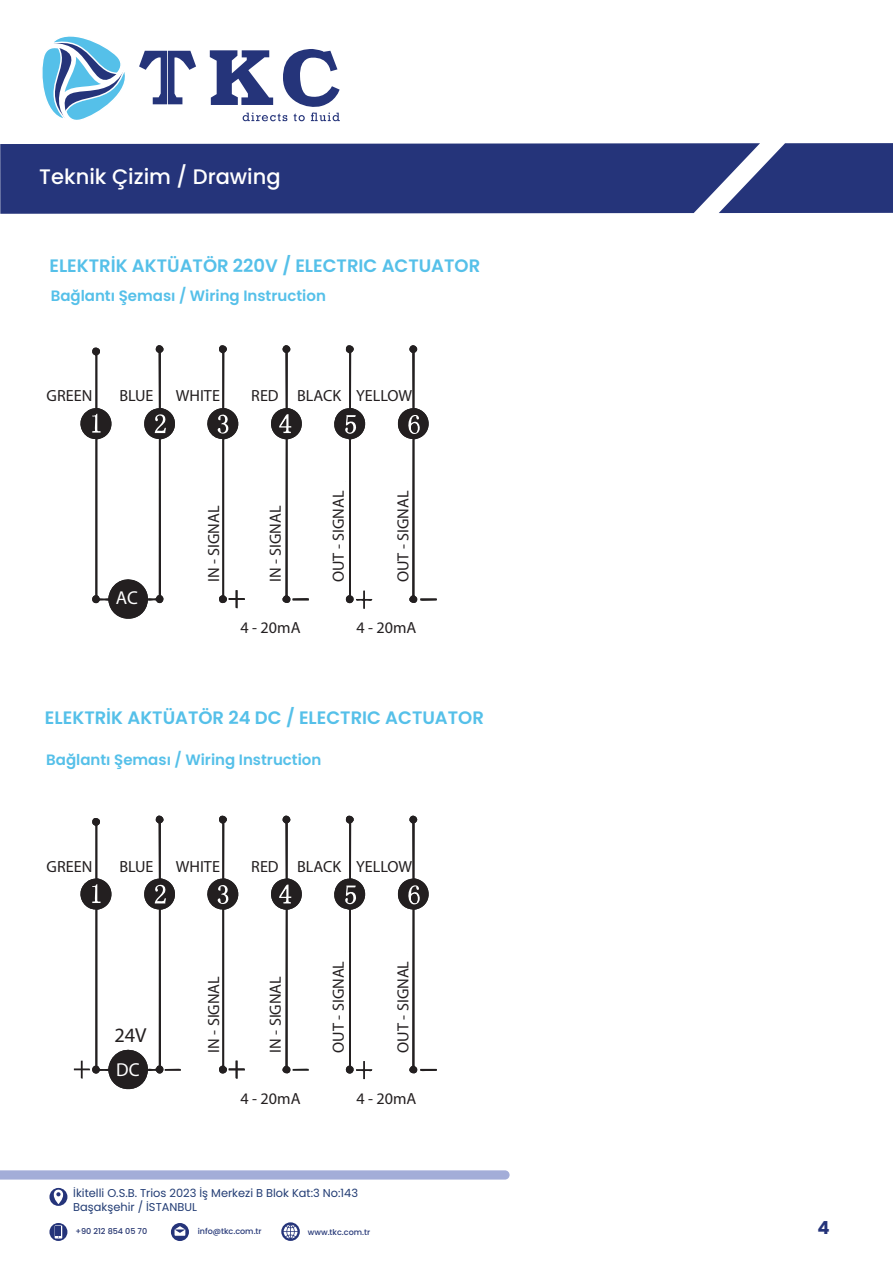
<style>
.page{position:relative;width:893px;height:1263px;background:#fff}
.page>*{position:absolute;margin:0;border:0;box-sizing:border-box;transform-origin:0 0}
.t1{font:500 21px "Poppins";color:#fff}
.t2{font:20.4px "Myriad Pro";color:#231f20}
.t3{font:18.75px "Myriad Pro";color:#fff}
.t4{font:18.6px "Myriad Pro";color:#fff}
.t5{font:600 18px "Poppins";color:#55c0e9}
.t6{font:700 18px "Poppins";color:#25347a}
.t7{font:16.2px "Myriad Pro";color:#231f20}
.t8{font:600 15px "Poppins";color:#55c0e9}
.t9{font:11.4px/13.6px "Poppins";color:#223c74}
.t10{font:500 8.1px "Poppins";color:#273978}
.t11{font:500 8.1px "Poppins";color:#253570}
</style>
<div class="page">
<svg style="left:49px;top:1223px;width:18px;height:18px"></svg>
<svg style="left:171px;top:1223px;width:18px;height:18px"></svg>
<svg style="left:281px;top:1222px;width:19px;height:19px"></svg>
<svg style="left:49px;top:1188px;width:18px;height:18px"></svg>
<svg style="left:42px;top:36px;width:83px;height:84px"></svg>
<svg style="left:139px;top:51px;width:57px;height:53px"></svg>
<svg style="left:210px;top:49px;width:130px;height:72px"></svg>
<div style="left:760px;top:143px;width:133px;height:70px;background:#25347a"></div>
<div style="left:0;top:143px;width:760px;height:71px;background:#25347a"></div>
<svg style="left:0;top:1170px;width:510px;height:9px;background:#a6b0d9"></svg>
<svg style="left:334px;top:345px;width:38px;height:264px"></svg>
<svg style="left:207px;top:345px;width:38px;height:263px"></svg>
<svg style="left:80px;top:345px;width:95px;height:274px"></svg>
<svg style="left:271px;top:345px;width:38px;height:258px"></svg>
<svg style="left:397px;top:345px;width:40px;height:258px"></svg>
<svg style="left:77px;top:815px;width:103px;height:275px"></svg>
<svg style="left:334px;top:815px;width:38px;height:264px"></svg>
<svg style="left:207px;top:815px;width:38px;height:264px"></svg>
<svg style="left:271px;top:815px;width:38px;height:259px"></svg>
<svg style="left:397px;top:815px;width:40px;height:259px"></svg>
<p class="t1" style="left:39px;top:165px;width:243px">Teknik Çizim / Drawing</p>
<p class="t5" style="left:49px;top:256px;width:432px">ELEKTRİK AKTÜATÖR 220V / ELECTRIC ACTUATOR</p>
<p class="t8" style="left:51px;top:287px;width:277px">Bağlantı Şeması / Wiring Instruction</p>
<p class="t7" style="left:47px;top:386px;width:47px">GREEN</p>
<p class="t7" style="left:119px;top:386px;width:36px">BLUE</p>
<p class="t7" style="left:176px;top:386px;width:46px">WHITE</p>
<p class="t7" style="left:251px;top:386px;width:163px">RED BLACK YELLOW</p>
<p class="t4" style="left:116px;top:586px;width:23px">AC</p>
<p class="t7" style="left:204px;top:582px;width:78px;rotate:-90deg">IN - SIGNAL</p>
<p class="t7" style="left:265px;top:582px;width:78px;rotate:-90deg">IN - SIGNAL</p>
<p class="t7" style="left:328px;top:582px;width:93px;rotate:-90deg">OUT - SIGNAL</p>
<p class="t7" style="left:393px;top:582px;width:93px;rotate:-90deg">OUT - SIGNAL</p>
<p class="t7" style="left:241px;top:618px;width:62px">4 - 20mA</p>
<p class="t7" style="left:356px;top:618px;width:62px">4 - 20mA</p>
<p class="t5" style="left:45px;top:707px;width:440px">ELEKTRİK AKTÜATÖR 24 DC / ELECTRIC ACTUATOR</p>
<p class="t8" style="left:46px;top:751px;width:277px">Bağlantı Şeması / Wiring Instruction</p>
<p class="t7" style="left:47px;top:856px;width:47px">GREEN</p>
<p class="t7" style="left:119px;top:856px;width:36px">BLUE</p>
<p class="t7" style="left:176px;top:856px;width:46px">WHITE</p>
<p class="t7" style="left:251px;top:856px;width:163px">RED BLACK YELLOW</p>
<p class="t2" style="left:114px;top:1023px;width:34px">24V</p>
<p class="t3" style="left:116px;top:1058px;width:25px">DC</p>
<p class="t7" style="left:204px;top:1053px;width:78px;rotate:-90deg">IN - SIGNAL</p>
<p class="t7" style="left:265px;top:1053px;width:78px;rotate:-90deg">IN - SIGNAL</p>
<p class="t7" style="left:328px;top:1053px;width:93px;rotate:-90deg">OUT - SIGNAL</p>
<p class="t7" style="left:393px;top:1053px;width:93px;rotate:-90deg">OUT - SIGNAL</p>
<p class="t7" style="left:241px;top:1088px;width:62px">4 - 20mA</p>
<p class="t7" style="left:356px;top:1088px;width:62px">4 - 20mA</p>
<p class="t9" style="left:73px;top:1186px;width:286px">İkitelli O.S.B. Trios 2023 İş Merkezi B Blok Kat:3 No:143<br>Başakşehir / İSTANBUL</p>
<p class="t11" style="left:75px;top:1227px;width:73px">+90 212 854 05 70</p>
<p class="t10" style="left:198px;top:1227px;width:65px">info@tkc.com.tr</p>
<p class="t10" style="left:308px;top:1227px;width:64px">www.tkc.com.tr</p>
<p class="t6" style="left:817px;top:1217px;width:14px">4</p>
</div>
